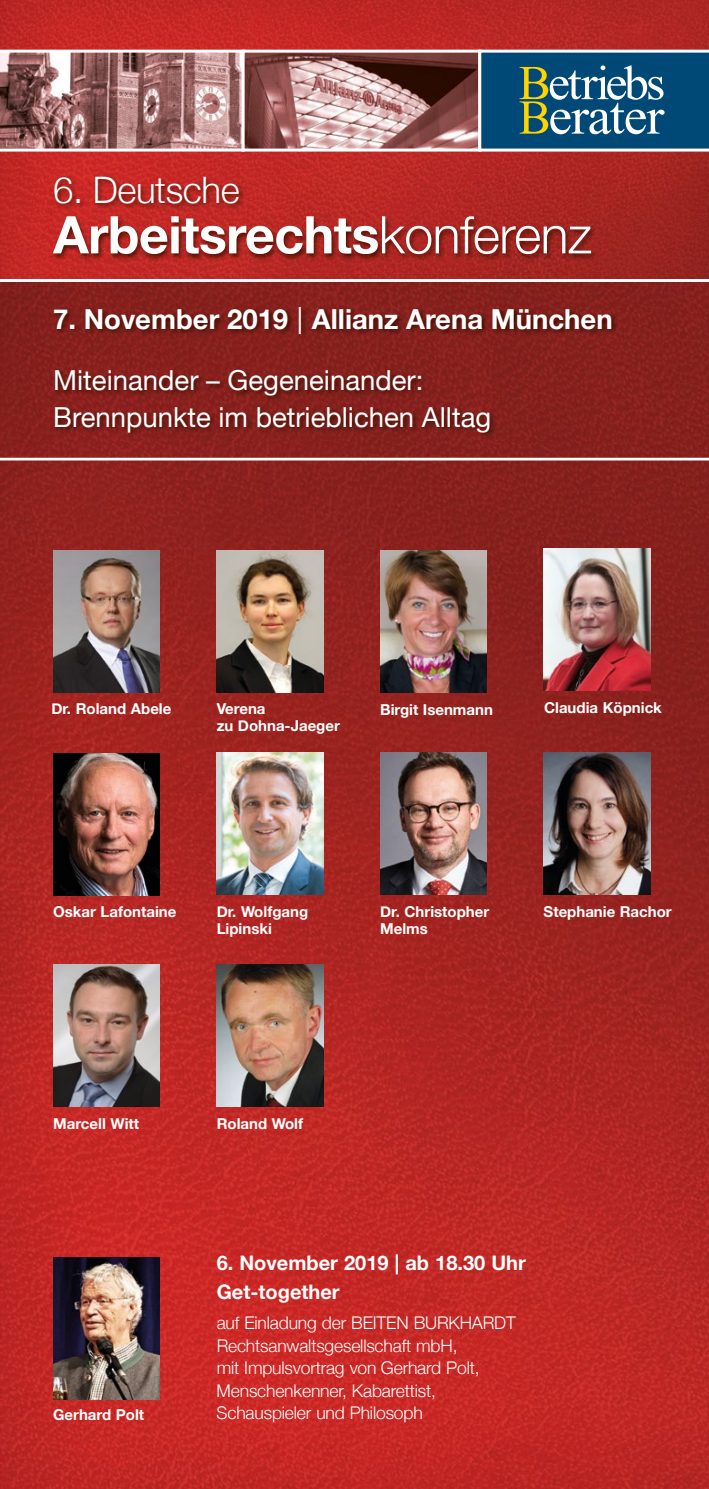
<style>
.page{position:relative;width:709px;height:1489px;background:#fff}
.page>*{position:absolute;margin:0;border:0;box-sizing:border-box;transform-origin:0 0}
.t1{font:700 51.75px "Helvetica Neue";letter-spacing:-.01em;color:#fff}
.t2{font:300 36.5px "Helvetica Neue";letter-spacing:-.01em;color:#fff}
.t3{font:27.5px/36.5px "Helvetica Neue";color:#fff}
.t4{font:700 27.5px "Helvetica Neue";color:#fff}
.t5{font:700 20px/29.5px "Helvetica Neue";color:#fff}
.t6{font:300 17.5px/22.5px "Helvetica Neue";letter-spacing:-.01em;color:#fff}
.t7{font:700 15px/17.5px "Helvetica Neue";color:#fff}
.s1{font-weight:300}
.s2{font-family:"Interstate";font-weight:300}
</style>
<div class="page">
<img style="left:0;top:282px;width:709px;height:1206px">
<img style="left:0;top:0;width:709px;height:279px">
<img style="left:543px;top:752px;width:107px;height:142px">
<img style="left:217px;top:550px;width:106px;height:142px">
<hr style="left:0;top:457px;width:709px;height:3px;background:#fff">
<img style="left:51px;top:174px;width:567px;height:266px">
<img style="left:51px;top:282px;width:567px;height:1px">
<img style="left:246px;top:54px;width:231px;height:93px">
<svg style="left:0;top:50px;width:242px;height:101px;background:#a57c7a"></svg>
<div style="left:242px;top:50px;width:239px;height:101px;border:3px solid #fff"></div>
<svg style="left:478px;top:50px;width:231px;height:101px;background:#306987"></svg>
<img style="left:543px;top:548px;width:107px;height:142px">
<img style="left:53px;top:550px;width:106px;height:142px">
<img style="left:380px;top:550px;width:106px;height:142px">
<img style="left:53px;top:1257px;width:106px;height:142px">
<img style="left:380px;top:752px;width:106px;height:142px">
<img style="left:217px;top:752px;width:106px;height:142px">
<img style="left:53px;top:753px;width:106px;height:142px">
<img style="left:53px;top:964px;width:106px;height:141px">
<img style="left:217px;top:964px;width:106px;height:141px">
<h2 class="t2" style="left:53px;top:160px;width:188px">6. Deutsche</h2>
<h1 class="t1" style="left:53px;top:194px;width:540px">Arbeitsrechts<span class="s1">konferenz</span></h1>
<h3 class="t4" style="left:53px;top:298px;width:561px">7. November 2019 <span class="s2">|</span> Allianz Arena München</h3>
<h3 class="t3" style="left:53px;top:364px;width:439px">Miteinander – Gegeneinander:<br>Brennpunkte im betrieblichen Alltag</h3>
<p class="t7" style="left:51px;top:700px;width:121px">Dr. Roland Abele</p>
<p class="t7" style="left:380px;top:701px;width:114px">Birgit Isenmann</p>
<p class="t7" style="left:544px;top:699px;width:119px">Claudia Köpnick</p>
<p class="t7" style="left:217px;top:700px;width:125px">Verena<br>zu Dohna-Jaeger</p>
<p class="t7" style="left:53px;top:903px;width:125px">Oskar Lafontaine</p>
<p class="t7" style="left:217px;top:903px;width:93px">Dr. Wolfgang<br>Lipinski</p>
<p class="t7" style="left:380px;top:903px;width:111px">Dr. Christopher<br>Melms</p>
<p class="t7" style="left:543px;top:903px;width:130px">Stephanie Rachor</p>
<p class="t7" style="left:53px;top:1114px;width:87px">Marcell Witt</p>
<p class="t7" style="left:217px;top:1114px;width:88px">Roland Wolf</p>
<h3 class="t5" style="left:217px;top:1248px;width:311px">6. November 2019 | ab 18.30 Uhr<br>Get-together</h3>
<p class="t6" style="left:217px;top:1310px;width:300px">auf Einladung der BEITEN BURKHARDT Rechtsanwaltsgesellschaft mbH,<br>mit Impulsvortrag von Gerhard Polt, Menschenkenner, Kabarettist,</p>
<p class="t7" style="left:53px;top:1406px;width:92px">Gerhard Polt</p>
<p class="t6" style="left:217px;top:1400px;width:207px">Schauspieler und Philosoph</p>
</div>
